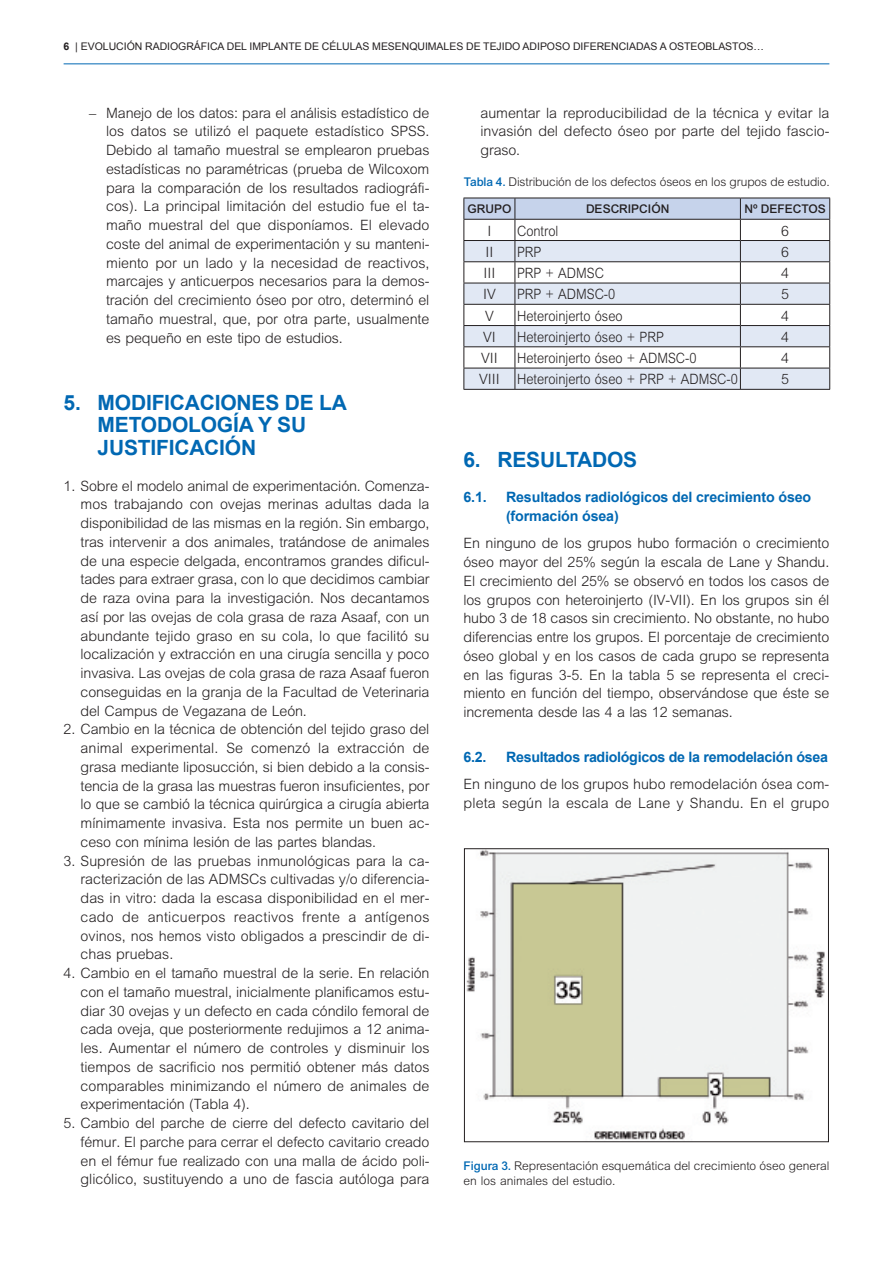
<style>
.page{position:relative;width:893px;height:1263px;background:#fff}
.page>*{position:absolute;margin:0;border:0;box-sizing:border-box;transform-origin:0 0}
.t1{font:700 21px/22.5px "Arial";letter-spacing:-.01em;color:#0168b3}
.t2{font:300 14.25px/18.8px "M Arial";letter-spacing:-.005em;color:#231f20;text-align:justify}
.t3{font:700 14.25px/18.8px "Arial";letter-spacing:-.01em;color:#0168b3}
.t4{font:300 14.25px "M Arial";letter-spacing:-.005em;color:#231f20;scale:.9 1}
.t5{font:300 12px/15px "M Arial";letter-spacing:-.005em;color:#231f20}
.t6{font:500 12px "Arial";color:#231f20}
.t7{font:10.5px "Arial";letter-spacing:-.005em;color:#231f20}
.s1{font-weight:700}
.s2{font-family:"Arial";font-weight:500;color:#0168b3}
</style>
<div class="page">
<hr style="left:64px;top:63px;width:765px;height:1px;background:#0168b3">
<svg style="left:463px;top:198px;width:367px;height:191px"></svg>
<hr style="left:463px;top:389px;width:367px;height:1px;background:#231f20">
<img style="left:466px;top:850px;width:359px;height:290px">
<div style="left:464px;top:848px;width:364px;height:294px;border:1px solid #231f20"></div>
<p class="t7" style="left:64px;top:41px;width:702px"><span class="s1">6</span> | EVOLUCIÓN RADIOGRÁFICA DEL IMPLANTE DE CÉLULAS MESENQUIMALES DE TEJIDO ADIPOSO DIFERENCIADAS A OSTEOBLASTOS…</p>
<p class="t2" style="left:106px;top:104px;width:325px;text-indent:-17px">– Manejo de los datos: para el análisis estadístico de los datos se utilizó el paquete estadístico SPSS.<br>Debido al tamaño muestral se emplearon pruebas estadísticas no paramétricas (prueba de Wilcoxom para la comparación de los resultados radiográfi&shy;cos). La principal limitación del estudio fue el ta&shy;maño muestral del que disponíamos. El elevado coste del animal de experimentación y su manteni&shy;miento por un lado y la necesidad de reactivos, marcajes y anticuerpos necesarios para la demos&shy;tración del crecimiento óseo por otro, determinó el tamaño muestral, que, por otra parte, usualmente es pequeño en este tipo de estudios.</p>
<h1 class="t1" style="left:98px;top:391px;width:251px;text-indent:-34px">5. MODIFICACIONES DE LA<br>METODOLOGÍA Y SU<br>JUSTIFICACIÓN</h1>
<p class="t2" style="left:81px;top:477px;width:350px;text-indent:-17px">1. Sobre el modelo animal de experimentación. Comenza&shy;mos trabajando con ovejas merinas adultas dada la disponibilidad de las mismas en la región. Sin embargo, tras intervenir a dos animales, tratándose de animales de una especie delgada, encontramos grandes dificul&shy;tades para extraer grasa, con lo que decidimos cambiar de raza ovina para la investigación. Nos decantamos así por las ovejas de cola grasa de raza Asaaf, con un abundante tejido graso en su cola, lo que facilitó su localización y extracción en una cirugía sencilla y poco invasiva. Las ovejas de cola grasa de raza Asaaf fueron conseguidas en la granja de la Facultad de Veterinaria del Campus de Vegazana de León.</p>
<p class="t2" style="left:81px;top:721px;width:350px;text-indent:-17px">2. Cambio en la técnica de obtención del tejido graso del animal experimental. Se comenzó la extracción de grasa mediante liposucción, si bien debido a la consis&shy;tencia de la grasa las muestras fueron insuficientes, por lo que se cambió la técnica quirúrgica a cirugía abierta mínimamente invasiva. Esta nos permite un buen ac&shy;ceso con mínima lesión de las partes blandas.</p>
<p class="t2" style="left:81px;top:852px;width:350px;text-indent:-17px">3. Supresión de las pruebas inmunológicas para la ca&shy;racterización de las ADMSCs cultivadas y/o diferencia&shy;das in vitro: dada la escasa disponibilidad en el mer&shy;cado de anticuerpos reactivos frente a antígenos ovinos, nos hemos visto obligados a prescindir de di&shy;chas pruebas.</p>
<p class="t2" style="left:81px;top:965px;width:350px;text-indent:-17px">4. Cambio en el tamaño muestral de la serie. En relación con el tamaño muestral, inicialmente planificamos estu&shy;diar 30 ovejas y un defecto en cada cóndilo femoral de cada oveja, que posteriormente redujimos a 12 anima&shy;les. Aumentar el número de controles y disminuir los tiempos de sacrificio nos permitió obtener más datos comparables minimizando el número de animales de experimentación (Tabla 4).</p>
<p class="t2" style="left:81px;top:1115px;width:350px;text-indent:-17px">5. Cambio del parche de cierre del defecto cavitario del fémur. El parche para cerrar el defecto cavitario creado en el fémur fue realizado con una malla de ácido poli&shy;glicólico, sustituyendo a uno de fascia autóloga para</p>
<p class="t2" style="left:480px;top:104px;width:350px">aumentar la reproducibilidad de la técnica y evitar la invasión del defecto óseo por parte del tejido fascio&shy;graso.</p>
<p class="t5" style="left:464px;top:176px;width:367px"><span class="s2">Tabla 4.</span> Distribución de los defectos óseos en los grupos de estudio.</p>
<p class="t6" style="left:467px;top:205px;width:45px">GRUPO</p>
<p class="t6" style="left:586px;top:205px;width:85px">DESCRIPCIÓN</p>
<p class="t6" style="left:744px;top:205px;width:83px">Nº DEFECTOS</p>
<p class="t2" style="left:487px;top:222px;width:5px">I</p>
<p class="t4" style="left:517px;top:225px;width:47px">Control</p>
<p class="t2" style="left:781px;top:222px;width:9px">6</p>
<p class="t2" style="left:485px;top:244px;width:9px">II</p>
<p class="t4" style="left:517px;top:247px;width:28px">PRP</p>
<p class="t2" style="left:781px;top:244px;width:9px">6</p>
<p class="t2" style="left:483px;top:265px;width:13px">III</p>
<p class="t4" style="left:517px;top:268px;width:98px">PRP + ADMSC</p>
<p class="t2" style="left:781px;top:265px;width:9px">4</p>
<p class="t2" style="left:483px;top:286px;width:14px">IV</p>
<p class="t4" style="left:517px;top:289px;width:111px">PRP + ADMSC-0</p>
<p class="t2" style="left:781px;top:286px;width:9px">5</p>
<p class="t2" style="left:485px;top:307px;width:10px">V</p>
<p class="t4" style="left:517px;top:310px;width:119px">Heteroinjerto óseo</p>
<p class="t2" style="left:781px;top:307px;width:9px">4</p>
<p class="t2" style="left:483px;top:329px;width:14px">VI</p>
<p class="t4" style="left:517px;top:332px;width:165px">Heteroinjerto óseo + PRP</p>
<p class="t2" style="left:781px;top:329px;width:9px">4</p>
<p class="t2" style="left:481px;top:350px;width:18px">VII</p>
<p class="t4" style="left:517px;top:353px;width:201px">Heteroinjerto óseo + ADMSC-0</p>
<p class="t2" style="left:781px;top:350px;width:9px">4</p>
<p class="t2" style="left:479px;top:371px;width:260px">VIII Heteroinjerto óseo + PRP + ADMSC-0</p>
<p class="t2" style="left:781px;top:371px;width:9px">5</p>
<h1 class="t1" style="left:463px;top:448px;width:175px">6. RESULTADOS</h1>
<p class="t3" style="left:463px;top:488px;width:25px">6.1.</p>
<p class="t3" style="left:506px;top:488px;width:307px">Resultados radiológicos del crecimiento óseo (formación ósea)</p>
<p class="t2" style="left:463px;top:535px;width:367px">En ninguno de los grupos hubo formación o crecimiento óseo mayor del 25% según la escala de Lane y Shandu.<br>El crecimiento del 25% se observó en todos los casos de los grupos con heteroinjerto (IV-VII). En los grupos sin él hubo 3 de 18 casos sin crecimiento. No obstante, no hubo diferencias entre los grupos. El porcentaje de crecimiento óseo global y en los casos de cada grupo se representa en las figuras 3-5. En la tabla 5 se representa el creci&shy;miento en función del tiempo, observándose que éste se incrementa desde las 4 a las 12 semanas.</p>
<p class="t3" style="left:463px;top:747px;width:24px">6.2.</p>
<p class="t3" style="left:506px;top:747px;width:323px">Resultados radiológicos de la remodelación ósea</p>
<p class="t2" style="left:463px;top:776px;width:367px">En ninguno de los grupos hubo remodelación ósea com&shy;pleta según la escala de Lane y Shandu. En el grupo</p>
<p class="t5" style="left:463px;top:1159px;width:367px"><span class="s2">Figura 3.</span> Representación esquemática del crecimiento óseo general en los animales del estudio.</p>
</div>
